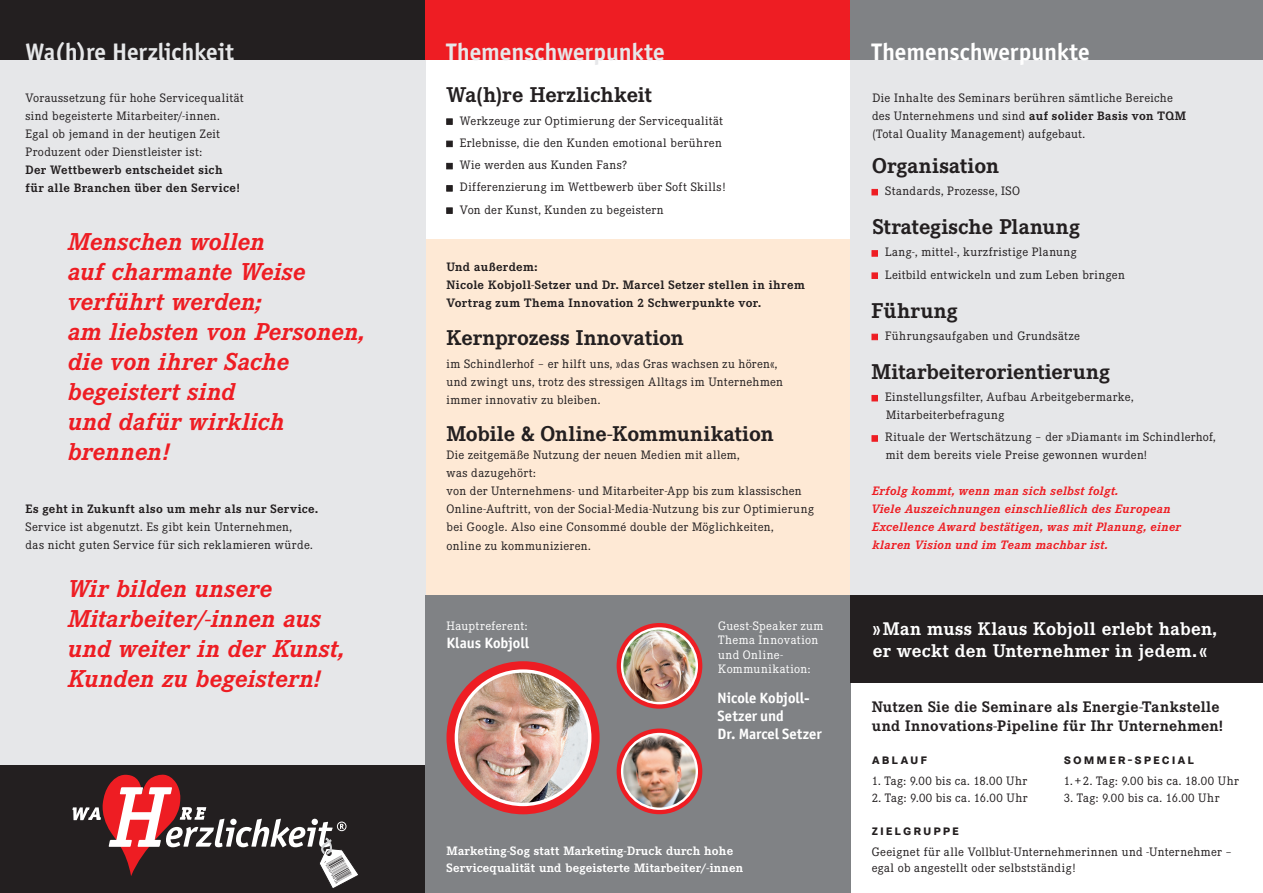
<style>
.page{position:relative;width:1263px;height:893px;background:#fff}
.page>*{position:absolute;margin:0;border:0;box-sizing:border-box;transform-origin:0 0}
.t1{font:italic 700 24px/30px "Corporate EBQ";letter-spacing:.005em;color:#ee1d23}
.t2{font:700 24px "Officina Sans ITC";color:#e6e7e9}
.t3{font:700 24px "Officina Sans ITC";color:#fff}
.t4{font:700 21px "Corporate EBQ";color:#231f20}
.t5{font:700 18px/22.5px "Corporate EBQ";letter-spacing:.01em;color:#fff}
.t6{font:700 15px/19.5px "Corporate EBQ";letter-spacing:.025em;color:#231f20}
.t7{font:700 15px/18px "Officina Sans ITC";color:#fff}
.t8{font:700 14.25px "Corporate S Expert BQ";letter-spacing:.135em;color:#231f20}
.t9{font:12px/18px "Corporate EBQ";letter-spacing:.035em;color:#231f20}
.t10{font:700 12px/18px "Corporate EBQ";letter-spacing:.03em;color:#231f20}
.t11{font:italic 700 12px/18px "Corporate EBQ";letter-spacing:.03em;color:#ee1d23}
.t12{font:700 12px/16.5px "Corporate EBQ";letter-spacing:.015em;color:#fff}
.t13{font:12px/14.4px "Corporate EBQ";letter-spacing:.035em;color:#fff}
.s1{font-weight:700}
</style>
<div class="page">
<div style="left:425px;top:240px;width:425px;height:355px;background:#fee9d5"></div>
<div style="left:0;top:57px;width:425px;height:708px;background:#e6e7e9"></div>
<div style="left:0;top:765px;width:425px;height:128px;background:#231f20"></div>
<div style="left:0;top:0;width:425px;height:60px;background:#231f20"></div>
<svg style="left:72px;top:774px;width:286px;height:114px"></svg>
<div style="left:425px;top:0;width:425px;height:60px;background:#ee1d23"></div>
<div style="left:425px;top:595px;width:425px;height:298px;background:#808285"></div>
<svg style="left:446px;top:119px;width:6px;height:6px"></svg>
<svg style="left:446px;top:141px;width:6px;height:6px"></svg>
<svg style="left:446px;top:163px;width:6px;height:6px"></svg>
<svg style="left:446px;top:185px;width:6px;height:6px"></svg>
<svg style="left:446px;top:208px;width:6px;height:6px"></svg>
<svg style="left:617px;top:623px;width:85px;height:86px"></svg>
<img style="left:622px;top:628px;width:75px;height:75px;border-radius:50%">
<div style="left:621px;top:627px;width:77px;height:77px;border:2px solid #fff;border-radius:50%"></div>
<svg style="left:446px;top:661px;width:154px;height:153px;background:#ec383e"></svg>
<img style="left:456px;top:671px;width:134px;height:133px;border-radius:50%">
<div style="left:455px;top:669px;width:136px;height:137px;border:3px solid #fff;border-radius:50%"></div>
<svg style="left:617px;top:728px;width:85px;height:86px"></svg>
<img style="left:622px;top:734px;width:75px;height:75px;border-radius:50%">
<div style="left:621px;top:733px;width:77px;height:77px;border:2px solid #fff;border-radius:50%"></div>
<div style="left:850px;top:60px;width:413px;height:535px;background:#e6e7e9"></div>
<div style="left:850px;top:0;width:413px;height:60px;background:#808285"></div>
<svg style="left:872px;top:189px;width:6px;height:6px"></svg>
<svg style="left:872px;top:250px;width:6px;height:6px"></svg>
<svg style="left:872px;top:273px;width:6px;height:6px"></svg>
<svg style="left:872px;top:334px;width:6px;height:6px"></svg>
<svg style="left:872px;top:395px;width:6px;height:6px"></svg>
<svg style="left:872px;top:435px;width:6px;height:6px"></svg>
<div style="left:850px;top:595px;width:413px;height:87px;background:#231f20"></div>
<h1 class="t2" style="left:26px;top:42px;width:210px">Wa(h)re Herzlichkeit</h1>
<h1 class="t2" style="left:446px;top:42px;width:220px">Themenschwerpunkte</h1>
<h2 class="t4" style="left:446px;top:88px;width:207px">Wa(h)re Herzlichkeit</h2>
<p class="t9" style="left:460px;top:111px;width:267px;line-height:22.2px">Werkzeuge zur Optimierung der Servicequalität Erlebnisse, die den Kunden emotional berühren Wie werden aus Kunden Fans?<br>Differenzierung im Wettbewerb über Soft Skills!<br>Von der Kunst, Kunden zu begeistern</p>
<h1 class="t3" style="left:872px;top:42px;width:220px">Themenschwerpunkte</h1>
<p class="t9" style="left:872px;top:91px;width:316px">Die Inhalte des Seminars berühren sämtliche Bereiche des Unternehmens und sind <span class="s1">auf solider Basis von TQM </span>(Total Quality Management) aufgebaut.</p>
<h2 class="t4" style="left:872px;top:158px;width:128px">Organisation</h2>
<p class="t9" style="left:885px;top:183px;width:136px">Standards, Prozesse, ISO</p>
<h2 class="t4" style="left:873px;top:219px;width:209px">Strategische Planung</h2>
<p class="t9" style="left:885px;top:242px;width:241px;line-height:22.2px">Lang-, mittel-, kurzfristige Planung<br>Leitbild entwickeln und zum Leben bringen</p>
<h2 class="t4" style="left:872px;top:303px;width:88px">Führung</h2>
<p class="t9" style="left:885px;top:328px;width:196px">Führungsaufgaben und Grundsätze</p>
<h2 class="t4" style="left:872px;top:364px;width:240px">Mitarbeiter orientierung</h2>
<p class="t9" style="left:885px;top:389px;width:250px">Einstellungsfilter, Aufbau Arbeitgebermarke,<br>Mitarbeiterbefragung</p>
<p class="t9" style="left:885px;top:430px;width:332px">Rituale der Wertschätzung – der »Diamant« im Schindlerhof, mit dem bereits viele Preise gewonnen wurden!</p>
<p class="t11" style="left:871px;top:484px;width:311px">Erfolg kommt, wenn man sich selbst folgt.<br>Viele Auszeichnungen einschließlich des European Excellence Award bestätigen, was mit Planung, einer klaren Vision und im Team machbar ist.</p>
<p class="t9" style="left:26px;top:91px;width:220px">Voraussetzung für hohe Servicequalität sind begeisterte Mitarbeiter/-innen.<br>Egal ob jemand in der heutigen Zeit Produzent oder Dienstleister ist:</p>
<p class="t10" style="left:26px;top:163px;width:216px">Der Wettbewerb entscheidet sich für alle Branchen über den Service!</p>
<h1 class="t1" style="left:68px;top:229px;width:298px">Menschen wollen<br>auf charmante Weise verführt werden;<br>am liebsten von Personen, die von ihrer Sache begeistert sind<br>und dafür wirklich brennen!</h1>
<p class="t10" style="left:446px;top:259px;width:360px">Und außerdem:<br>Nicole Kobjoll-Setzer und Dr. Marcel Setzer stellen in ihrem<br>Vortrag zum Thema Innovation 2 Schwerpunkte vor.</p>
<h2 class="t4" style="left:446px;top:331px;width:239px">Kernprozess Innovation</h2>
<p class="t9" style="left:446px;top:356px;width:338px">im Schindlerhof – er hilft uns, »das Gras wachsen zu hören«, und zwingt uns, trotz des stressigen Alltags im Unternehmen immer innovativ zu bleiben.</p>
<h2 class="t4" style="left:446px;top:427px;width:329px">Mobile &amp; Online-Kommunikation</h2>
<p class="t9" style="left:446px;top:448px;width:369px">Die zeitgemäße Nutzung der neuen Medien mit allem,<br>was dazu gehört:<br>von der Unternehmens- und Mitarbeiter-App bis zum klassischen Online-Auftritt, von der Social-Media-Nutzung bis zur Optimierung bei Google. Also eine Consommé double der Möglichkeiten,<br>online zu kommunizieren.</p>
<p class="t10" style="left:26px;top:502px;width:294px">Es geht in Zukunft also um mehr als nur Service.</p>
<p class="t9" style="left:26px;top:520px;width:289px">Service ist abgenutzt. Es gibt kein Unternehmen, das nicht guten Service für sich reklamieren würde.</p>
<h1 class="t1" style="left:68px;top:577px;width:278px">Wir bilden unsere<br>Mitarbeiter/-innen aus und weiter in der Kunst,<br>Kunden zu begeistern!</h1>
<p class="t13" style="left:446px;top:620px;width:82px">Hauptreferent:</p>
<p class="t7" style="left:446px;top:635px;width:84px">Klaus Kobjoll</p>
<p class="t13" style="left:718px;top:620px;width:107px">Guest-Speaker zum<br>Thema Innovation und Online-<br>Kommunikation:</p>
<p class="t7" style="left:718px;top:690px;width:106px">Nicole Kobjoll-<br>Setzer und<br>Dr. Marcel Setzer</p>
<p class="t6" style="left:872px;top:698px;width:353px">Nutzen Sie die Seminare als Energie-Tankstelle und Innovations-Pipeline für Ihr Unternehmen!</p>
<p class="t8" style="left:872px;top:751px;width:57px">ablauf</p>
<p class="t8" style="left:1064px;top:751px;width:132px">sommer-special</p>
<p class="t9" style="left:872px;top:773px;width:157px">1. Tag: 9.00 bis ca. 18.00 Uhr</p>
<p class="t9" style="left:1064px;top:773px;width:177px">1. + 2. Tag: 9.00 bis ca. 18.00 Uhr</p>
<p class="t9" style="left:872px;top:790px;width:157px">2. Tag: 9.00 bis ca. 16.00 Uhr</p>
<p class="t9" style="left:1064px;top:790px;width:157px">3. Tag: 9.00 bis ca. 16.00 Uhr</p>
<p class="t8" style="left:872px;top:821px;width:89px">zielgruppe</p>
<p class="t9" style="left:872px;top:845px;width:362px;line-height:16.5px">Geeignet für alle Vollblut-Unternehmerinnen und -Unternehmer – egal ob angestellt oder selbstständig!</p>
<h3 class="t5" style="left:873px;top:619px;width:346px">»Man muss Klaus Kobjoll erlebt haben, er weckt den Unternehmer in jedem.«</h3>
<p class="t12" style="left:446px;top:844px;width:298px">Marketing-Sog statt Marketing-Druck durch hohe<br>Servicequalität und begeisterte Mitarbeiter/-innen</p>
</div>
